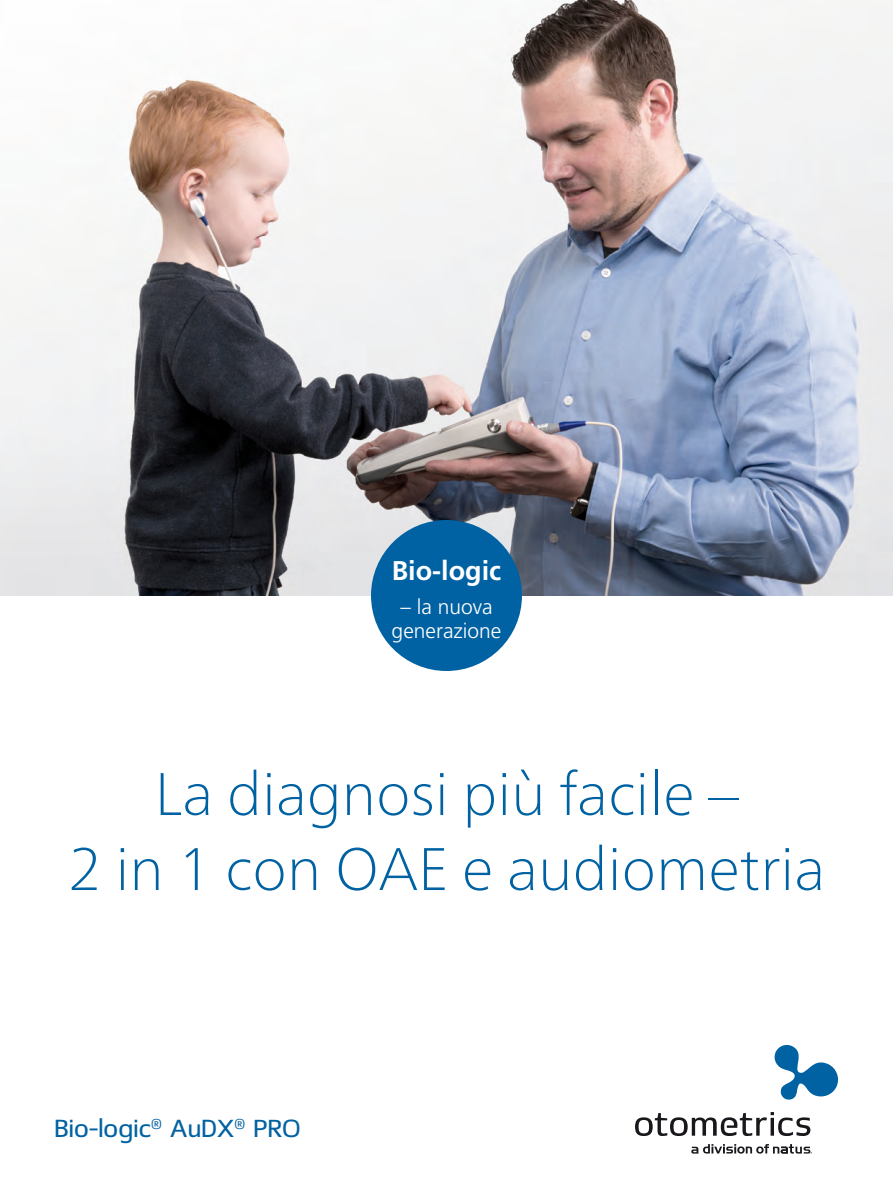
<style>
.page{position:relative;width:893px;height:1191px;background:#fff}
.page>*{position:absolute;margin:0;border:0;box-sizing:border-box;transform-origin:0 0}
.t1{font:100 60px/75px "Frutiger Neue LT Pro";color:#0062a2;text-align:center}
.t2{font:700 27px "Frutiger LT Std";color:#fff}
.t3{font:24px "Olic";letter-spacing:-.02em;color:#0062a2}
.t4{font:300 21px/24px "Frutiger LT Std";color:#fff;text-align:center}
</style>
<div class="page">
<img style="left:0;top:0;width:893px;height:595px">
<div style="left:371px;top:520px;width:151px;height:151px;background:#0062a2;border-radius:50%"></div>
<svg style="left:635px;top:1112px;width:175px;height:24px"></svg>
<svg style="left:774px;top:1045px;width:64px;height:55px"></svg>
<svg style="left:691px;top:1144px;width:121px;height:9px"></svg>
<p class="t2" style="left:392px;top:555px;width:111px">Bio-logic</p>
<p class="t4" style="left:392px;top:595px;width:111px">– la nuova generazione</p>
<p class="t1" style="left:68px;top:756px;width:759px">La diagnosi più facile –<br>2 in 1 con OAE e audiometria</p>
<p class="t3" style="left:54px;top:1114px;width:249px">Bio-logic<sup>®</sup> AuDX<sup>®</sup> PRO</p>
</div>
